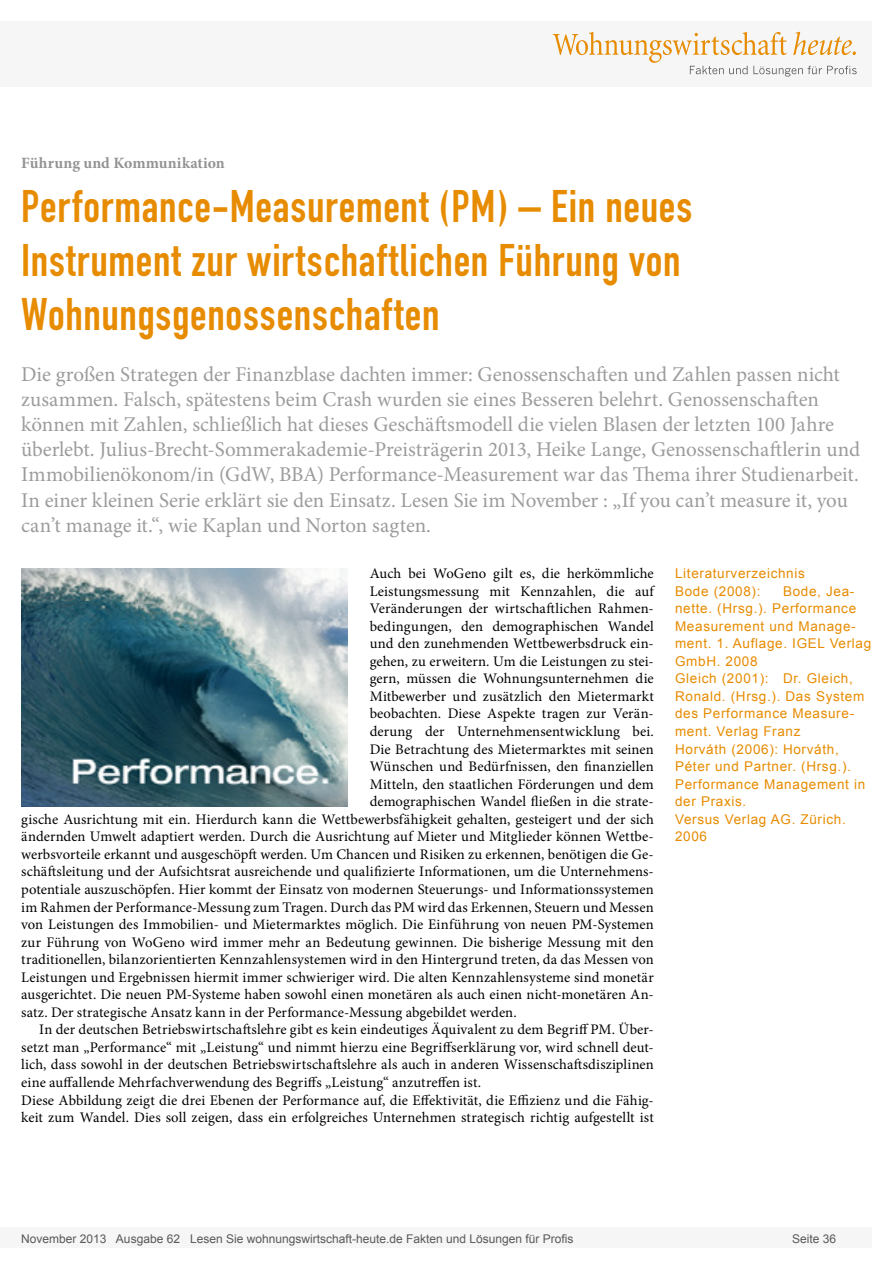
<style>
.page{position:relative;width:893px;height:1263px;background:#fff}
.page>*{position:absolute;margin:0;border:0;box-sizing:border-box;transform-origin:0 0}
.Überschrift_Groß{font:45px/54px "DIN Engschrift";letter-spacing:.015em;color:#e78b00}
.Anlesetext{font:21px/25.2px "Minion Pro";letter-spacing:-.005em;color:#9c9c9c}
.Kategorie{font:700 15.75px "Minion Pro";letter-spacing:.01em;color:#939393}
.Fließtext_erste_Zeil{font:14.7px/17.5px "Minion Pro";letter-spacing:.005em;color:#000}
.Fliesstext{font:14.7px/17.5px "Minion Pro";letter-spacing:.01em;color:#000;text-align:justify}
.Info{font:13.5px/17.5px "Arial";letter-spacing:.05em;color:#e78b00}
.t1{font:12px "Arial";color:#595959}
</style>
<div class="page">
<div style="left:0;top:1227px;width:872px;height:20px;background:#f6f6f6"></div>
<div style="left:0;top:21px;width:872px;height:66px;background:#f6f6f6"></div>
<svg style="left:553px;top:32px;width:304px;height:45px"></svg>
<img style="left:21px;top:568px;width:327px;height:238px">
<p class="Kategorie" style="left:21px;top:152px;width:205px">Führung und Kommunikation</p>
<p class="Überschrift_Groß" style="left:21px;top:180px;width:672px">Performance-Measurement (PM) – Ein neues<br>Instrument zur wirtschaftlichen Führung von<br>Wohnungsgenossenschaften</p>
<p class="Anlesetext" style="left:21px;top:361px;width:840px">Die großen Strategen der Finanzblase dachten immer: Genossenschaften und Zahlen passen nicht zusammen. Falsch, spätestens beim Crash wurden sie eines Besseren belehrt. Genossenschaften können mit Zahlen, schließlich hat dieses Geschäftsmodell die vielen Blasen der letzten 100 Jahre überlebt. Julius-Brecht-Sommerakademie-Preisträgerin 2013, Heike Lange, Genossenschaftlerin und Immobilienökonom/in (GdW, BBA) Performance-Measurement war das Thema ihrer Studienarbeit.<br>In einer kleinen Serie erklärt sie den Einsatz. Lesen Sie im November : „If you can’t measure it, you can’t manage it.“, wie Kaplan und Norton sagten.</p>
<p class="Fließtext_erste_Zeil" style="left:370px;top:565px;width:286px">Auch bei WoGeno gilt es, die herkömmliche</p>
<p class="Fließtext_erste_Zeil" style="left:370px;top:582px;width:286px">Leistungsmessung mit Kennzahlen, die auf</p>
<p class="Fließtext_erste_Zeil" style="left:370px;top:600px;width:286px">Veränderungen der wirtschaftlichen Rahmen-</p>
<p class="Fließtext_erste_Zeil" style="left:370px;top:617px;width:286px">bedingungen, den demographischen Wandel</p>
<p class="Fließtext_erste_Zeil" style="left:370px;top:635px;width:286px">und den zunehmenden Wettbewerbsdruck ein-</p>
<p class="Fließtext_erste_Zeil" style="left:370px;top:652px;width:286px">gehen, zu erweitern. Um die Leistungen zu stei-</p>
<p class="Fließtext_erste_Zeil" style="left:370px;top:670px;width:286px">gern, müssen die Wohnungsunternehmen die</p>
<p class="Fließtext_erste_Zeil" style="left:370px;top:687px;width:286px">Mitbewerber und zusätzlich den Mietermarkt</p>
<p class="Fließtext_erste_Zeil" style="left:370px;top:705px;width:286px">beobachten. Diese Aspekte tragen zur Verän-</p>
<p class="Fließtext_erste_Zeil" style="left:370px;top:723px;width:286px">derung der Unternehmensentwicklung bei.</p>
<p class="Fließtext_erste_Zeil" style="left:370px;top:740px;width:286px">Die Betrachtung des Mietermarktes mit seinen</p>
<p class="Fließtext_erste_Zeil" style="left:370px;top:758px;width:286px">Wünschen und Bedürfnissen, den finanziellen</p>
<p class="Fließtext_erste_Zeil" style="left:370px;top:775px;width:286px">Mitteln, den staatlichen Förderungen und dem</p>
<p class="Fließtext_erste_Zeil" style="left:370px;top:793px;width:286px">demographischen Wandel fließen in die strate-</p>
<p class="Fließtext_erste_Zeil" style="left:21px;top:810px;width:634px">gische Ausrichtung mit ein. Hierdurch kann die Wettbewerbsfähigkeit gehalten, gesteigert und der sich</p>
<p class="Fließtext_erste_Zeil" style="left:21px;top:828px;width:634px">ändernden Umwelt adaptiert werden. Durch die Ausrichtung auf Mieter und Mitglieder können Wettbe-</p>
<p class="Fließtext_erste_Zeil" style="left:21px;top:845px;width:634px">werbsvorteile erkannt und ausgeschöpft werden. Um Chancen und Risiken zu erkennen, benötigen die Ge-</p>
<p class="Fließtext_erste_Zeil" style="left:21px;top:863px;width:634px">schäftsleitung und der Aufsichtsrat ausreichende und qualifizierte Informationen, um die Unternehmens-</p>
<p class="Fließtext_erste_Zeil" style="left:21px;top:880px;width:634px">potentiale auszuschöpfen. Hier kommt der Einsatz von modernen Steuerungs- und Informationssystemen</p>
<p class="Fließtext_erste_Zeil" style="left:21px;top:898px;width:634px">im Rahmen der Performance-Messung zum Tragen. Durch das PM wird das Erkennen, Steuern und Messen</p>
<p class="Fließtext_erste_Zeil" style="left:21px;top:916px;width:634px">von Leistungen des Immobilien- und Mietermarktes möglich. Die Einführung von neuen PM-Systemen</p>
<p class="Fließtext_erste_Zeil" style="left:21px;top:933px;width:634px">zur Führung von WoGeno wird immer mehr an Bedeutung gewinnen. Die bisherige Messung mit den</p>
<p class="Fließtext_erste_Zeil" style="left:21px;top:951px;width:634px">traditionellen, bilanzorientierten Kennzahlensystemen wird in den Hintergrund treten, da das Messen von</p>
<p class="Fließtext_erste_Zeil" style="left:21px;top:968px;width:634px">Leistungen und Ergebnissen hiermit immer schwieriger wird. Die alten Kennzahlensysteme sind monetär</p>
<p class="Fließtext_erste_Zeil" style="left:21px;top:986px;width:634px">ausgerichtet. Die neuen PM-Systeme haben sowohl einen monetären als auch einen nicht-monetären An-</p>
<p class="Fließtext_erste_Zeil" style="left:21px;top:1003px;width:497px">satz. Der strategische Ansatz kann in der Performance-Messung abgebildet werden.</p>
<p class="Fliesstext" style="left:21px;top:1021px;width:634px;text-indent:18px">In der deutschen Betriebswirtschaftslehre gibt es kein eindeutiges Äquivalent zu dem Begriff PM. Über&shy;setzt man „Performance“ mit „Leistung“ und nimmt hierzu eine Begriffserklärung vor, wird schnell deut&shy;lich, dass sowohl in der deutschen Betriebswirtschaftslehre als auch in anderen Wissenschaftsdisziplinen eine auffallende Mehrfachverwendung des Begriffs „Leistung“ anzutreffen ist.</p>
<p class="Fließtext_erste_Zeil" style="left:21px;top:1091px;width:634px">Diese Abbildung zeigt die drei Ebenen der Performance auf, die Effektivität, die Effizienz und die Fähig&shy;keit zum Wandel. Dies soll zeigen, dass ein erfolgreiches Unternehmen strategisch richtig aufgestellt ist</p>
<p class="Info" style="left:675px;top:565px;width:131px">Literaturverzeichnis</p>
<p class="Info" style="left:675px;top:582px;width:87px">Bode (2008):</p>
<p class="Info" style="left:675px;top:582px;width:198px;text-indent:108px">Bode, Jea&shy;nette. (Hrsg.). Performance<br>Measurement und Manage&shy;ment. 1. Auflage. IGEL Verlag<br>GmbH. 2008</p>
<p class="Info" style="left:675px;top:670px;width:191px">Gleich (2001): Dr. Gleich,<br>Ronald. (Hrsg.). Das System des Performance Measure&shy;ment. Verlag Franz</p>
<p class="Info" style="left:675px;top:740px;width:192px">Horváth (2006): Horváth,<br>Péter und Partner. (Hrsg.).<br>Performance Management in der Praxis.</p>
<p class="Info" style="left:675px;top:810px;width:172px">Versus Verlag AG. Zürich.<br>2006</p>
<p class="t1" style="left:21px;top:1230px;width:554px">November 2013 Ausgabe 62 Lesen Sie wohnungswirtschaft-heute.de Fakten und Lösungen für Profis</p>
<p class="t1" style="left:792px;top:1231px;width:46px">Seite 36</p>
</div>
